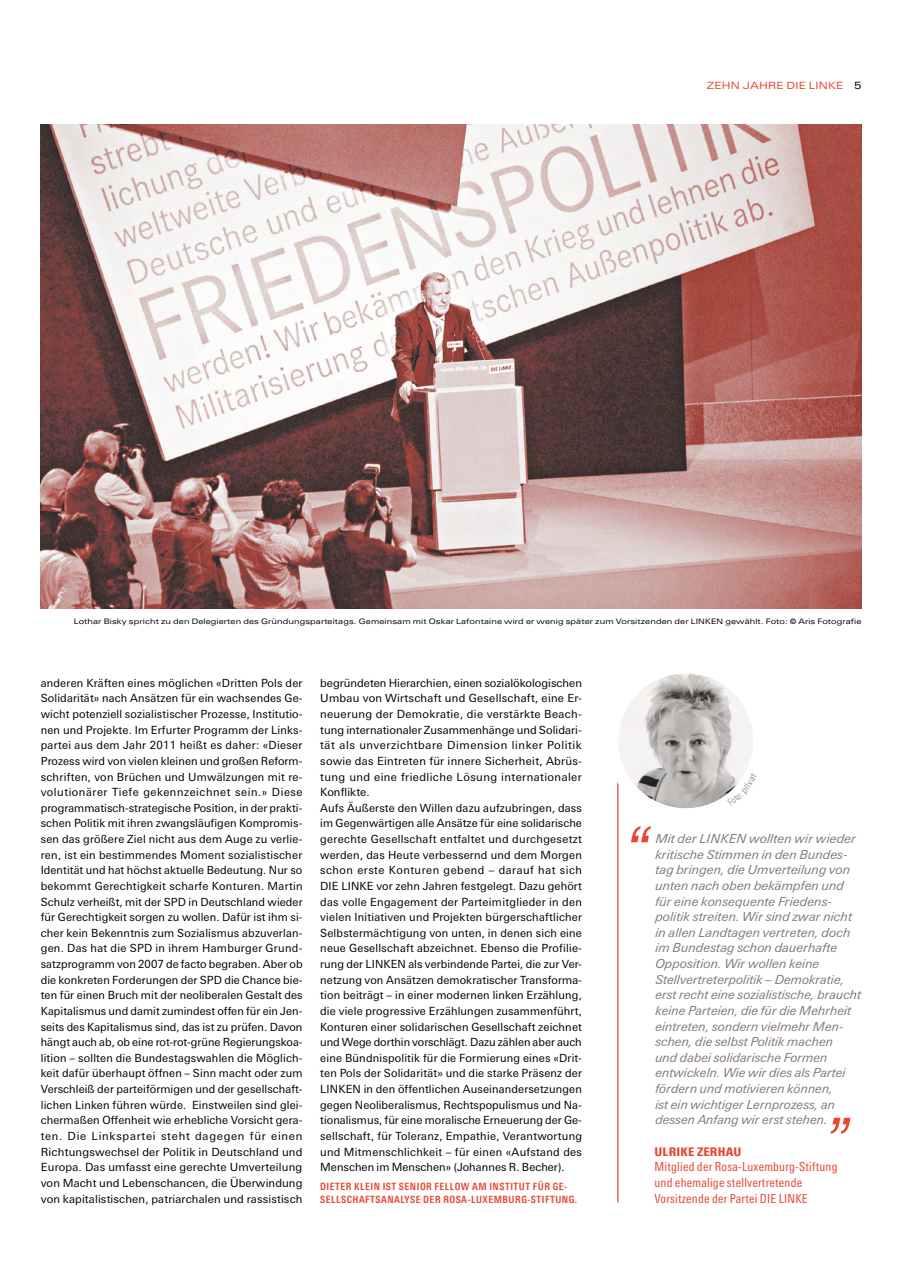
<style>
.page{position:relative;width:904px;height:1276px;background:#fff}
.page>*{position:absolute;margin:0;border:0;box-sizing:border-box;transform-origin:0 0}
.t1{font:italic 12.5px/15.6px "Linotype Univers Basic";letter-spacing:.01em;color:#847873}
.t2{font:condensed 12.5px/15.6px "Linotype Univers";letter-spacing:.02em;color:#e94633}
.t3{font:900 condensed 11.88px "Linotype Univers";letter-spacing:.02em;color:#e94633}
.t4{font:11.25px/15.6px "Linotype Univers Basic";letter-spacing:.015em;color:#000;text-align:justify}
.t5{font:700 condensed 10px/13.1px "Linotype Univers";letter-spacing:.05em;color:#e94633}
.t6{font:10px "Linotype Univers Extd";letter-spacing:.02em;color:#e94633}
.t7{font:7.5px "Linotype Univers Extd";letter-spacing:.015em;color:#000}
.s1{color:#000}
</style>
<div class="page">
<img style="left:41px;top:124px;width:820px;height:484px">
<hr style="left:617px;top:748px;width:1px;height:454px;background:#e94633">
<svg style="left:830px;top:1117px;width:20px;height:16px"></svg>
<img style="left:618px;top:673px;width:135px;height:135px;border-radius:67px">
<div style="left:605px;top:661px;width:160px;height:160px;border:12px solid #fff;border-radius:50%"></div>
<svg style="left:631px;top:826px;width:20px;height:16px"></svg>
<svg style="left:727px;top:773px;width:30px;height:33px"></svg>
<p class="t6" style="left:707px;top:79px;width:156px">ZEHN JAHRE DIE LINKE <span class="s1">5</span></p>
<p class="t7" style="left:74px;top:617px;width:789px">Lothar Bisky spricht zu den Delegierten des Gründungsparteitags. Gemeinsam mit Oskar Lafontaine wird er wenig später zum Vorsitzenden der LINKEN gewählt. Foto: © Aris Fotografie</p>
<p class="t4" style="left:41px;top:675px;width:263px">anderen Kräften eines möglichen «Dritten Pols der Solidarität» nach Ansätzen für ein wachsendes Ge&shy;wicht potenziell sozialistischer Prozesse, Institutio&shy;nen und Projekte. Im Erfurter Programm der Links&shy;partei aus dem Jahr 2011 heißt es daher: «Dieser Prozess wird von vielen kleinen und großen Reform&shy;schriften, von Brüchen und Umwälzungen mit re&shy;volutionärer Tiefe gekennzeichnet sein.» Diese programmatisch-strategische Position, in der prakti&shy;schen Politik mit ihren zwangsläufigen Kompromis&shy;sen das größere Ziel nicht aus dem Auge zu verlie&shy;ren, ist ein bestimmendes Moment sozialistischer Identität und hat höchst aktuelle Bedeutung. Nur so bekommt Gerechtigkeit scharfe Konturen. Martin Schulz verheißt, mit der SPD in Deutschland wieder für Gerechtigkeit sorgen zu wollen. Dafür ist ihm si&shy;cher kein Bekenntnis zum Sozialismus abzuverlan&shy;gen. Das hat die SPD in ihrem Hamburger Grund&shy;satzprogramm von 2007 de facto begraben. Aber ob die konkreten Forderungen der SPD die Chance bie&shy;ten für einen Bruch mit der neoliberalen Gestalt des Kapitalismus und damit zumindest offen für ein Jen&shy;seits des Kapitalismus sind, das ist zu prüfen. Davon hängt auch ab, ob eine rot-rot-grüne Regierungskoa&shy;lition – sollten die Bundestagswahlen die Möglich&shy;keit dafür überhaupt öffnen – Sinn macht oder zum Verschleiß der parteiförmigen und der gesellschaft&shy;lichen Linken führen würde. Einstweilen sind glei&shy;chermaßen Offenheit wie erhebliche Vorsicht gera&shy;ten. Die Linkspartei steht dagegen für einen Richtungswechsel der Politik in Deutschland und Europa. Das umfasst eine gerechte Umverteilung von Macht und Lebenschancen, die Überwindung von kapitalistischen, patriarchalen und rassistisch</p>
<p class="t4" style="left:320px;top:675px;width:263px;text-align:left">begründeten Hierarchien, einen sozialökologischen Umbau von Wirtschaft und Gesellschaft, eine Er&shy;neuerung der Demokratie, die verstärkte Beach&shy;tung internationaler Zusammenhänge und Solidari&shy;tät als unverzichtbare Dimension linker Politik sowie das Eintreten für innere Sicherheit, Abrüs&shy;tung und eine friedliche Lösung internationaler Konflikte.<br>Aufs Äußerste den Willen dazu aufzubringen, dass im Gegenwärtigen alle Ansätze für eine solidarische gerechte Gesellschaft entfaltet und durchgesetzt werden, das Heute verbessernd und dem Morgen schon erste Konturen gebend – darauf hat sich DIE LINKE vor zehn Jahren festgelegt. Dazu gehört das volle Engagement der Parteimitglieder in den vielen Initiativen und Projekten bürgerschaftlicher Selbstermächtigung von unten, in denen sich eine neue Gesellschaft abzeichnet. Ebenso die Profilie&shy;rung der LINKEN als verbindende Partei, die zur Ver&shy;netzung von Ansätzen demokratischer Transforma&shy;tion beiträgt – in einer modernen linken Erzählung, die viele progressive Erzählungen zusammenführt, Konturen einer solidarischen Gesellschaft zeichnet und Wege dorthin vorschlägt. Dazu zählen aber auch eine Bündnispolitik für die Formierung eines «Drit&shy;ten Pols der Solidarität» und die starke Präsenz der LINKEN in den öffentlichen Auseinandersetzungen gegen Neoliberalismus, Rechtspopulismus und Na&shy;tionalismus, für eine moralische Erneuerung der Ge&shy;sellschaft, für Toleranz, Empathie, Verantwortung und Mitmenschlichkeit – für einen «Aufstand des Menschen im Menschen» (Johannes R. Becher).</p>
<p class="t5" style="left:320px;top:1179px;width:258px">DIETER KLEIN IST SENIOR FELLOW AM INSTITUT FÜR GE-<br>SELLSCHAFTSANALYSE DER ROSA-LUXEMBURG-STIFTUNG.</p>
<p class="t1" style="left:655px;top:830px;width:207px">Mit der LINKEN wollten wir wieder kritische Stimmen in den Bundes&shy;tag bringen, die Umverteilung von unten nach oben bekämpfen und für eine konsequente Friedens&shy;politik streiten. Wir sind zwar nicht in allen Landtagen vertreten, doch im Bundestag schon dauerhafte Opposition. Wir wollen keine Stellvertreterpolitik – Demokratie, erst recht eine sozialistische, braucht keine Parteien, die für die Mehrheit eintreten, sondern vielmehr Men&shy;schen, die selbst Politik machen<br>und dabei solidarische Formen entwickeln. Wie wir dies als Partei fördern und motivieren können,<br>ist ein wichtiger Lernprozess, an dessen Anfang wir erst stehen.</p>
<p class="t3" style="left:654px;top:1144px;width:88px">ULRIKE ZERHAU</p>
<p class="t2" style="left:654px;top:1159px;width:185px">Mitglied der Rosa-Luxemburg-Stiftung und ehemalige stellvertretende<br>Vorsitzende der Partei DIE LINKE</p>
</div>
